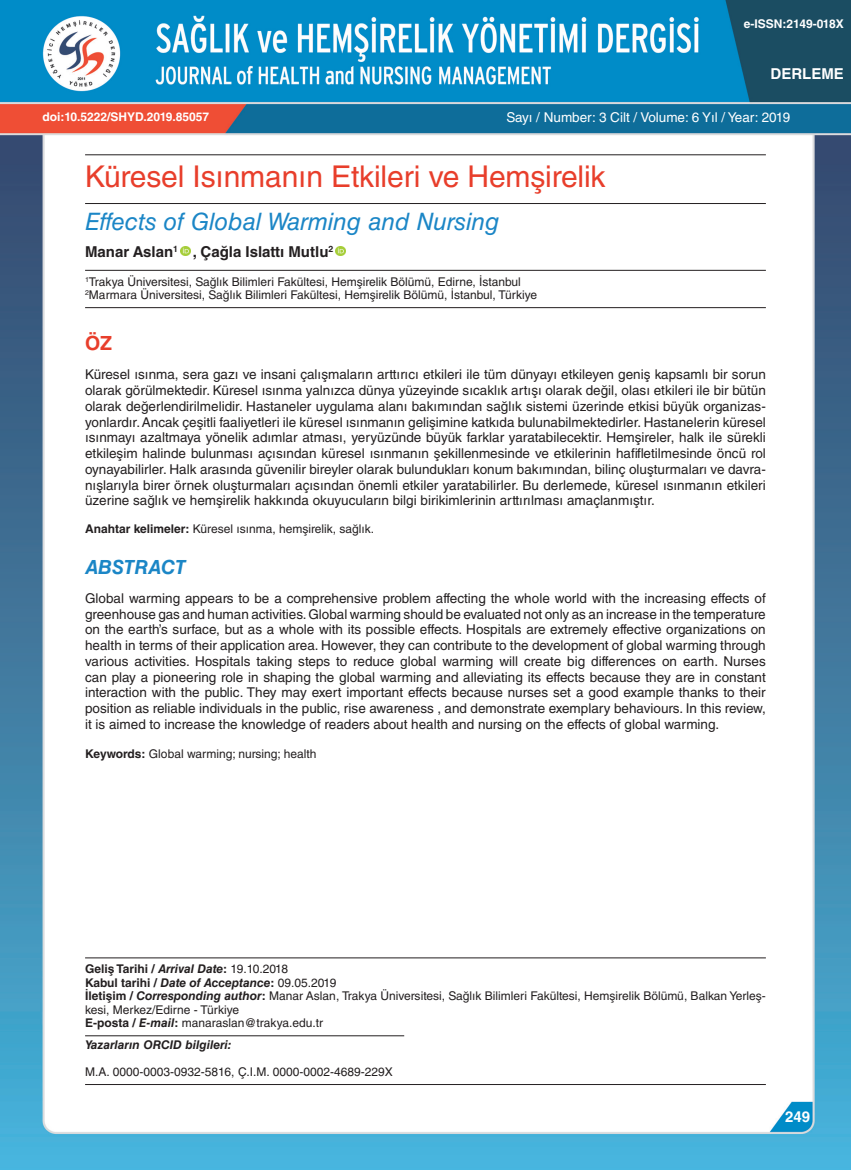
<style>
.page{position:relative;width:851px;height:1170px;background:#fff}
.page>*{position:absolute;margin:0;border:0;box-sizing:border-box;transform-origin:0 0}
.t1{font:30px "Helvetica LT Std";letter-spacing:-.005em;color:#e83e2b}
.t2{font:italic 24px "Helvetica LT Std";color:#1b86c6}
.t3{font:italic 700 19.5px "Helvetica LT Std";color:#1b86c6}
.t4{font:700 19.5px "Helvetica LT Std";color:#e83e2b}
.t5{font:700 15px "Helvetica LT Std";color:#231f20}
.t6{font:700 15px "Helvetica LT Std";color:#fff}
.t7{font:13.5px/15.8px "Helvetica LT Std";color:#231f20;text-align:justify}
.t8{font:13.5px "Helvetica LT Std";color:#fff}
.t9{font:12px/13.5px "Helvetica LT Std";color:#231f20}
.t10{font:italic 700 12px "Helvetica LT Std";color:#231f20}
.t11{font:700 12px "Helvetica LT Std";color:#fff}
.t12{font:700 12px "Helvetica LT Std";color:#231f20}
.s1{font-weight:700}
.s2{font-style:italic}
.s3{font-weight:400}
.s4{font-style:normal}
.s5{font-weight:400;font-style:normal}
.s6{font-weight:700;font-style:italic}
</style>
<div class="page">
<img style="left:0;top:0;width:850px;height:1169px">
<hr style="left:85px;top:154px;width:680px;height:1px;background:#231f20">
<hr style="left:85px;top:203px;width:680px;height:1px;background:#231f20">
<hr style="left:85px;top:270px;width:680px;height:1px;background:#231f20">
<hr style="left:85px;top:307px;width:680px;height:1px;background:#231f20">
<hr style="left:85px;top:1084px;width:680px;height:1px;background:#231f20">
<hr style="left:85px;top:1035px;width:319px;height:1px;background:#231f20">
<div style="left:85px;top:1040px;width:680px;height:38px;background:#fff"></div>
<hr style="left:85px;top:957px;width:680px;height:1px;background:#231f20">
<svg style="left:181px;top:246px;width:9px;height:10px"></svg>
<svg style="left:336px;top:246px;width:9px;height:10px"></svg>
<p class="t11" style="left:743px;top:16px;width:101px">e-ISSN:2149-018X</p>
<p class="t11" style="left:43px;top:110px;width:168px">doi:10.5222/SHYD.2019.85057</p>
<p class="t6" style="left:770px;top:64px;width:75px">DERLEME</p>
<p class="t8" style="left:506px;top:110px;width:285px">Sayı / Number: 3 Cilt / Volume: 6 Yıl / Year: 2019</p>
<p class="t1" style="left:85px;top:159px;width:522px">Küresel Isınmanın Etkileri ve Hemşirelik</p>
<p class="t2" style="left:85px;top:208px;width:416px">Effects of Global Warming and Nursing</p>
<p class="t5" style="left:85px;top:242px;width:250px">Manar Aslan<sup>1</sup> , Çağla Islattı Mutlu<sup>2</sup></p>
<p class="t9" style="left:85px;top:275px;width:437px"><sup>1</sup>Trakya Üniversitesi, Sağlık Bilimleri Fakültesi, Hemşirelik Bölümü, Edirne, İstanbul</p>
<p class="t9" style="left:85px;top:288px;width:453px"><sup>2</sup>Marmara Üniversitesi, Sağlık Bilimleri Fakültesi, Hemşirelik Bölümü, İstanbul, Türkiye</p>
<p class="t4" style="left:85px;top:331px;width:29px">ÖZ</p>
<p class="t7" style="left:85px;top:366px;width:682px">Küresel ısınma, sera gazı ve insani çalışmaların arttırıcı etkileri ile tüm dünyayı etkileyen geniş kapsamlı bir sorun olarak görülmektedir. Küresel ısınma yalnızca dünya yüzeyinde sıcaklık artışı olarak değil, olası etkileri ile bir bütün olarak değerlendirilmelidir. Hastaneler uygulama alanı bakımından sağlık sistemi üzerinde etkisi büyük organizas&shy;yonlardır. Ancak çeşitli faaliyetleri ile küresel ısınmanın gelişimine katkıda bulunabilmektedirler. Hastanelerin küresel ısınmayı azaltmaya yönelik adımlar atması, yeryüzünde büyük farklar yaratabilecektir. Hemşireler, halk ile sürekli etkileşim halinde bulunması açısından küresel ısınmanın şekillenmesinde ve etkilerinin hafifletilmesinde öncü rol oynayabilirler. Halk arasında güvenilir bireyler olarak bulundukları konum bakımından, bilinç oluşturmaları ve davra&shy;nışlarıyla birer örnek oluşturmaları açısından önemli etkiler yaratabilirler. Bu derlemede, küresel ısınmanın etkileri üzerine sağlık ve hemşirelik hakkında okuyucuların bilgi birikimlerinin arttırılması amaçlanmıştır.</p>
<p class="t9" style="left:85px;top:522px;width:291px"><span class="s1">Anahtar kelimeler:</span> Küresel ısınma, hemşirelik, sağlık.</p>
<p class="t3" style="left:85px;top:554px;width:102px">ABSTRACT</p>
<p class="t7" style="left:85px;top:590px;width:682px">Global warming appears to be a comprehensive problem affecting the whole world with the increasing effects of greenhouse gas and human activities. Global warming should be evaluated not only as an increase in the temperature on the earth’s surface, but as a whole with its possible effects. Hospitals are extremely effective organizations on health in terms of their application area. However, they can contribute to the development of global warming through various activities. Hospitals taking steps to reduce global warming will create big differences on earth. Nurses can play a pioneering role in shaping the global warming and alleviating its effects because they are in constant interaction with the public. They may exert important effects because nurses set a good example thanks to their position as reliable individuals in the public, rise awareness , and demonstrate exemplary behaviours. In this review, it is aimed to increase the knowledge of readers about health and nursing on the effects of global warming.</p>
<p class="t9" style="left:85px;top:747px;width:233px"><span class="s1">Keywords:</span> Global warming; nursing; health</p>
<p class="t12" style="left:85px;top:961px;width:204px">Geliş Tarihi / <span class="s2">Arrival Date</span>: <span class="s3">19.10.2018</span></p>
<p class="t10" style="left:85px;top:974px;width:253px"><span class="s4">Kabul tarihi /</span> Date of Acceptance<span class="s4">:</span> <span class="s5">09.05.2019</span></p>
<p class="t9" style="left:85px;top:988px;width:682px"><span class="s1">İletişim /</span> <span class="s6">Corresponding author</span><span class="s1">:</span> Manar Aslan, Trakya Üniversitesi, Sağlık Bilimleri Fakültesi, Hemşirelik Bölümü, Balkan Yerleş&shy;kesi, Merkez/Edirne - Türkiye</p>
<p class="t9" style="left:85px;top:1015px;width:240px"><span class="s1">E-posta /</span> <span class="s6">E-mail</span><span class="s1">:</span> manaraslan@trakya.edu.tr</p>
<p class="t10" style="left:85px;top:1037px;width:148px">Yazarların ORCID bilgileri:</p>
<p class="t9" style="left:85px;top:1064px;width:309px">M.A. 0000-0003-0932-5816, Ç.I.M. 0000-0002-4689-229X</p>
<p class="t6" style="left:785px;top:1107px;width:27px">249</p>
</div>
